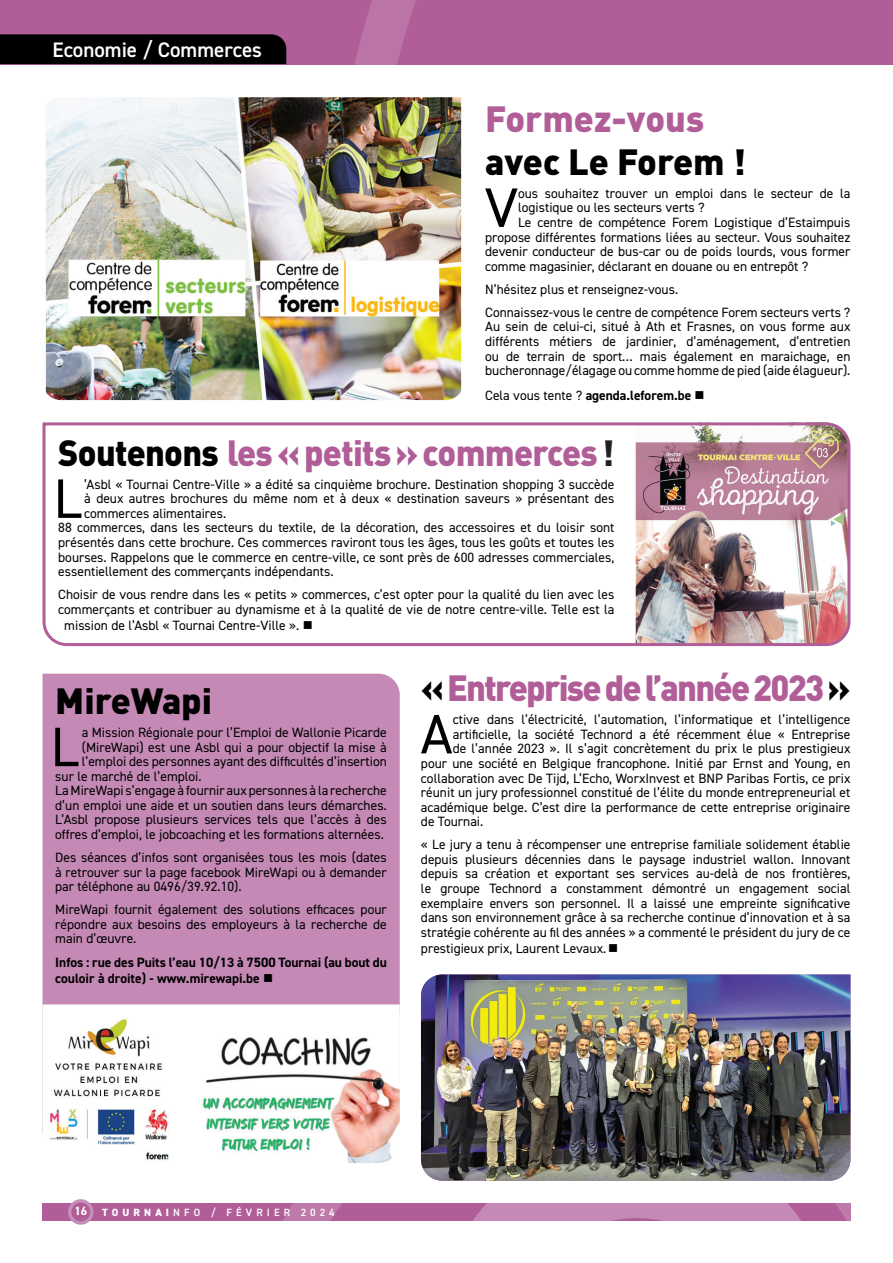
<style>
.page{position:relative;width:893px;height:1263px;background:#fff}
.page>*{position:absolute;margin:0;border:0;box-sizing:border-box;transform-origin:0 0}
.t1{font:55.8px "DIN2014";color:#000}
.TITRE{font:900 36px/43.2px "DIN Pro";color:#000}
.TITRE-2{font:900 36px "DIN Pro";letter-spacing:-.02em;color:#b15e98;scale:.95 1}
.TITRE-3{font:900 36px "DIN Pro";letter-spacing:-.04em;color:#b15e98;scale:.96 1}
.t2{font:600 21px "DIN2014";color:#fff}
.t3{font:13.5px/14.5px "DIN2014";color:#000;text-align:justify}
.t4{font:700 13.5px/16.5px "DIN2014";color:#000}
.t5{font:700 12px "DIN2014";color:#fff}
.t6{font:600 10.5px "DIN2014";letter-spacing:.39em;color:#fff}
.s1{color:#b15e98}
.s2{font-weight:400}
.s3{color:#000}
.s4{color:#231f20}
.s5{font-weight:800}
</style>
<div class="page">
<div style="left:0;top:0;width:893px;height:64px;background:#b15e98"></div>
<svg style="left:355px;top:0;width:61px;height:64px"></svg>
<svg style="left:43px;top:1203px;width:807px;height:17px;background:#b971a4"></svg>
<svg style="left:70px;top:1201px;width:22px;height:22px"></svg>
<div style="left:68px;top:1199px;width:26px;height:26px;border:3px solid #c78fb8;border-radius:50%"></div>
<div style="left:0;top:34px;width:286px;height:30px;background:#000"></div>
<img style="left:45px;top:97px;width:417px;height:303px">
<div style="left:43px;top:674px;width:357px;height:330px;background:#c489b4"></div>
<svg style="left:43px;top:1004px;width:357px;height:10px"></svg>
<img style="left:50px;top:1018px;width:350px;height:145px">
<img style="left:421px;top:974px;width:429px;height:207px">
<svg style="left:42px;top:422px;width:809px;height:225px"></svg>
<p class="t2" style="left:53px;top:35px;width:211px">Economie / Commerces</p>
<p class="TITRE" style="left:485px;top:95px;width:262px"><span class="s1">Formez-vous </span>avec Le Forem !</p>
<p class="t1" style="left:485px;top:173px;width:35px">V</p>
<p class="t3" style="left:518px;top:186px;width:334px">ous souhaitez trouver un emploi dans le secteur de la logistique ou les secteurs verts ?</p>
<p class="t3" style="left:485px;top:215px;width:367px;text-indent:33px">Le centre de compétence Forem Logistique d’Estaimpuis propose différentes formations liées au secteur. Vous souhaitez devenir conducteur de bus-car ou de poids lourds, vous former comme magasinier, déclarant en douane ou en entrepôt ?</p>
<p class="t3" style="left:485px;top:282px;width:193px">N’hésitez plus et renseignez-vous.</p>
<p class="t3" style="left:485px;top:305px;width:367px">Connaissez-vous le centre de compétence Forem secteurs verts ?<br>Au sein de celui-ci, situé à Ath et Frasnes, on vous forme aux différents métiers de jardinier, d’aménagement, d’entretien ou de terrain de sport… mais également en maraichage, en bucheronnage/élagage ou comme homme de pied (aide élagueur).</p>
<p class="t4" style="left:485px;top:387px;width:221px"><span class="s2">Cela vous tente ?</span> agenda.leforem.be ■</p>
<p class="TITRE-2" style="left:58px;top:428px;width:587px"><span class="s3">Soutenons</span> les « petits » commerces <span class="s4">!</span></p>
<p class="t1" style="left:54px;top:464px;width:29px">L</p>
<p class="t3" style="left:84px;top:477px;width:532px">’Asbl « Tournai Centre-Ville » a édité sa cinquième brochure. Destination shopping 3 succède à deux autres brochures du même nom et à deux « destination saveurs » présentant des commerces alimentaires.</p>
<p class="t3" style="left:58px;top:520px;width:558px">88 commerces, dans les secteurs du textile, de la décoration, des accessoires et du loisir sont présentés dans cette brochure. Ces commerces raviront tous les âges, tous les goûts et toutes les bourses. Rappelons que le commerce en centre-ville, ce sont près de 600 adresses commerciales, essentiellement des commerçants indépendants.</p>
<p class="t3" style="left:58px;top:587px;width:558px">Choisir de vous rendre dans les « petits » commerces, c’est opter pour la qualité du lien avec les commerçants et contribuer au dynamisme et à la qualité de vie de notre centre-ville. Telle est la</p>
<p class="t3" style="left:64px;top:618px;width:250px">mission de l’Asbl « Tournai Centre-Ville ». ■</p>
<p class="TITRE" style="left:55px;top:678px;width:158px">MireWapi</p>
<p class="t1" style="left:51px;top:712px;width:29px">L</p>
<p class="t3" style="left:82px;top:725px;width:306px">a Mission Régionale pour l’Emploi de Wallonie Picarde</p>
<p class="t3" style="left:82px;top:739px;width:306px">(MireWapi) est une Asbl qui a pour objectif la mise à</p>
<p class="t3" style="left:82px;top:754px;width:307px">l’emploi des personnes ayant des difficultés d’insertion</p>
<p class="t3" style="left:55px;top:768px;width:146px">sur le marché de l’emploi.</p>
<p class="t3" style="left:55px;top:783px;width:333px;text-align:left">La MireWapi s’engage à fournir aux personnes à la recherche d’un emploi une aide et un soutien dans leurs démarches.<br>L’Asbl propose plusieurs services tels que l’accès à des offres d’emploi, le jobcoaching et les formations alternées.</p>
<p class="t3" style="left:55px;top:850px;width:333px">Des séances d’infos sont organisées tous les mois (dates à retrouver sur la page facebook MireWapi ou à demander par téléphone au 0496/39.92.10).</p>
<p class="t3" style="left:55px;top:902px;width:333px">MireWapi fournit également des solutions efficaces pour répondre aux besoins des employeurs à la recherche de main d’œuvre.</p>
<p class="t4" style="left:55px;top:953px;width:333px">Infos : rue des Puits l’eau 10/13 à 7500 Tournai (au bout du couloir à droite) - www.mirewapi.be ■</p>
<p class="TITRE-3" style="left:421px;top:664px;width:449px"><span class="s3">«</span> Entreprise de l’année2023 <span class="s3">»</span></p>
<p class="t1" style="left:420px;top:699px;width:34px">A</p>
<p class="t3" style="left:453px;top:712px;width:399px">ctive dans l’électricité, l’automation, l’informatique et l’intelligence</p>
<p class="t3" style="left:453px;top:727px;width:399px">artificielle, la société Technord a été récemment élue « Entreprise</p>
<p class="t3" style="left:453px;top:741px;width:399px">de l’année 2023 ». Il s’agit concrètement du prix le plus prestigieux</p>
<p class="t3" style="left:421px;top:756px;width:431px">pour une société en Belgique francophone. Initié par Ernst and Young, en</p>
<p class="t3" style="left:421px;top:770px;width:431px">collaboration avec De Tijd, L’Echo, WorxInvest et BNP Paribas Fortis, ce prix</p>
<p class="t3" style="left:421px;top:785px;width:431px">réunit un jury professionnel constitué de l’élite du monde entrepreneurial et</p>
<p class="t3" style="left:421px;top:799px;width:431px">académique belge. C’est dire la performance de cette entreprise originaire</p>
<p class="t3" style="left:421px;top:814px;width:62px">de Tournai.</p>
<p class="t3" style="left:421px;top:837px;width:431px">« Le jury a tenu à récompenser une entreprise familiale solidement établie depuis plusieurs décennies dans le paysage industriel wallon. Innovant depuis sa création et exportant ses services au-delà de nos frontières, le groupe Technord a constamment démontré un engagement social exemplaire envers son personnel. Il a laissé une empreinte significative dans son environnement grâce à sa recherche continue d’innovation et à sa stratégie cohérente au fil des années » a commenté le président du jury de ce</p>
<p class="t3" style="left:421px;top:941px;width:199px">prestigieux prix, Laurent Levaux. ■</p>
<p class="t5" style="left:74px;top:1203px;width:14px">16</p>
<p class="t6" style="left:102px;top:1205px;width:234px"><span class="s5">TOURNAI</span>NFO / FÉVRIER 2024</p>
</div>
